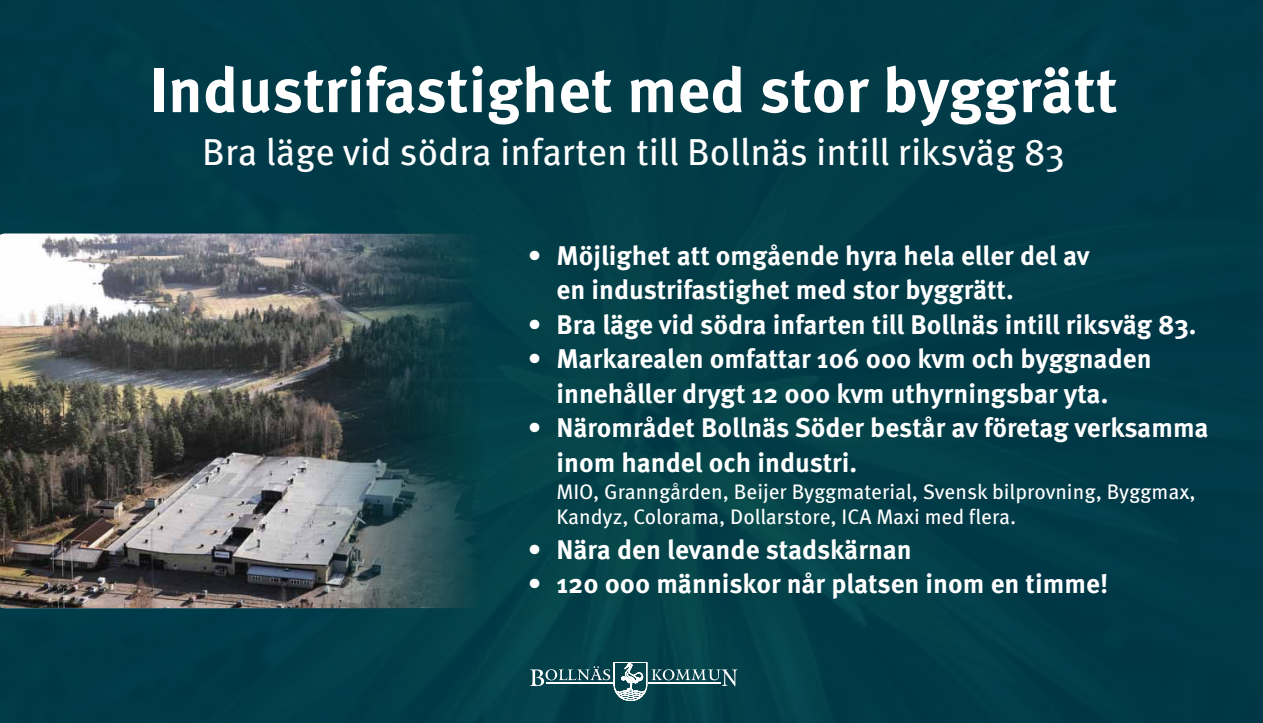
<style>
.page{position:relative;width:1263px;height:723px;background:#013b48}
.page>*{position:absolute;margin:0;border:0;box-sizing:border-box;transform-origin:0 0}
.t1{font:700 63px "Meta OT";color:#fff}
.t2{font:37.5px "Meta OT";color:#fff}
.t3{font:700 27px/34.5px "Meta OT";color:#fff}
.t4{font:21px/25.5px "Meta OT";color:#fff}
</style>
<div class="page">
<svg style="left:530px;top:662px;width:208px;height:39px"></svg>
<hr style="left:546px;top:682px;width:66px;height:2px;background:#fff">
<hr style="left:649px;top:682px;width:72px;height:2px;background:#fff">
<img style="left:0;top:234px;width:482px;height:374px">
<h1 class="t1" style="left:149px;top:53px;width:970px">Industrifastighet med stor byggrätt</h1>
<h2 class="t2" style="left:202px;top:130px;width:864px">Bra läge vid södra infarten till Bollnäs intill riksväg 83</h2>
<p class="t3" style="left:556px;top:239px;width:535px;text-indent:-28px">• Möjlighet att omgående hyra hela eller del av en industrifastighet med stor byggrätt.</p>
<p class="t3" style="left:528px;top:308px;width:670px">• Bra läge vid södra infarten till Bollnäs intill riksväg 83.</p>
<p class="t3" style="left:528px;top:343px;width:625px;text-align:center">• Markarealen omfattar 106 000 kvm och byggnaden innehåller drygt 12 000 kvm uthyrningsbar yta.</p>
<p class="t3" style="left:556px;top:412px;width:654px;text-indent:-28px">• Närområdet Bollnäs Söder består av företag verksamma inom handel och industri.</p>
<p class="t4" style="left:556px;top:479px;width:641px">MIO, Granngården, Beijer Byggmaterial, Svensk bilprovning, Byggmax,<br>Kandyz, Colorama, Dollarstore, ICA Maxi med flera.</p>
<p class="t3" style="left:528px;top:533px;width:385px">• Nära den levande stadskärnan</p>
<p class="t3" style="left:528px;top:568px;width:582px">• 120 000 människor når platsen inom en timme!</p>
</div>
